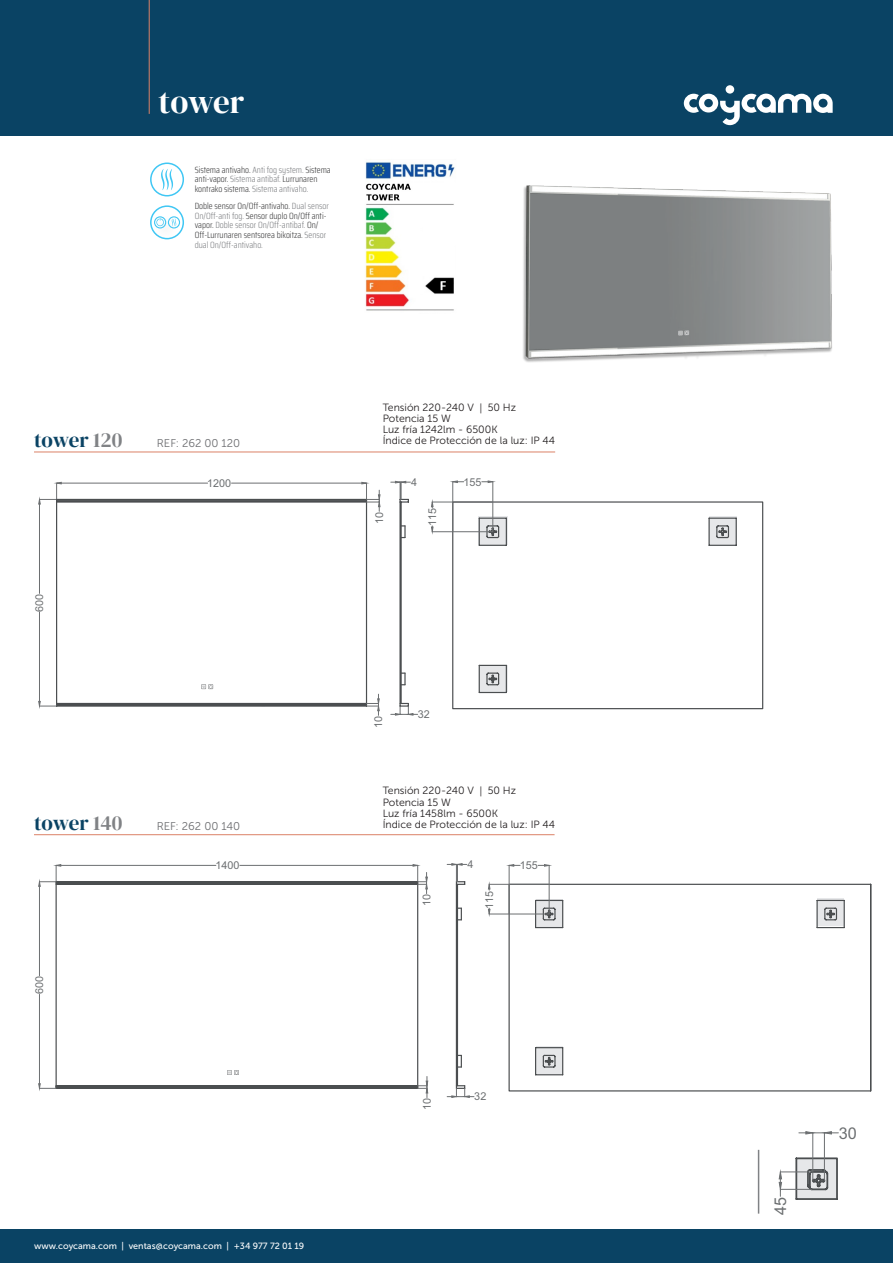
<style>
.page{position:relative;width:893px;height:1263px;background:#fff}
.page>*{position:absolute;margin:0;border:0;box-sizing:border-box;transform-origin:0 0}
.t1{font:33px "DM Serif Display";letter-spacing:-.005em;color:#fff}
.t2{font:21px "DM Serif Display";color:#0a4364}
.t3{font:16.2px "Arial";color:#6c6f71}
.t4{font:11.25px "Museo Sans 300";color:#6c6d70}
.t5{font:10.8px "Arial";color:#6c6f71}
.t6{font:10.5px/11.2px "Museo Sans 300";color:#231f20}
.t7{font:300 9px/9.8px "Saira Condensed";color:#3e3e3f}
.t8{font:9px "Museo Sans 500";color:#fff}
.s1{color:#808285}
.s2{font-family:"Titillium Web";font-weight:300}
</style>
<div class="page">
<div style="left:0;top:0;width:893px;height:136px;background:#0a4364"></div>
<div style="left:726px;top:85px;width:8px;height:9px;background:#fff;border-radius:50%"></div>
<svg style="left:684px;top:94px;width:149px;height:31px"></svg>
<hr style="left:149px;top:0;width:1px;height:114px;background:#db8267">
<div style="left:0;top:1229px;width:893px;height:34px;background:#0a4364"></div>
<div style="left:150px;top:205px;width:34px;height:34px;border:2px solid #40c7f4;border-radius:50%"></div>
<div style="left:151px;top:213px;width:29px;height:30px;background:#231f20;opacity:.37"></div>
<svg style="left:156px;top:218px;width:8px;height:8px"></svg>
<div style="left:168px;top:216px;width:12px;height:12px;border:1px solid #40c7f4;border-radius:50%"></div>
<div style="left:154px;top:216px;width:12px;height:12px;border:1px solid #40c7f4;border-radius:50%"></div>
<svg style="left:172px;top:218px;width:4px;height:8px"></svg>
<div style="left:150px;top:163px;width:34px;height:33px;border:2px solid #40c7f4;border-radius:50%"></div>
<svg style="left:161px;top:169px;width:12px;height:21px"></svg>
<img style="left:365px;top:162px;width:90px;height:149px">
<hr style="left:34px;top:834px;width:521px;height:1px;background:#db8267">
<hr style="left:34px;top:452px;width:521px;height:1px;background:#db8267">
<hr style="left:57px;top:705px;width:309px;height:2px;background:#4b4e50">
<hr style="left:57px;top:703px;width:309px;height:2px;background:#4b4e50">
<hr style="left:56px;top:499px;width:1px;height:207px;background:#4b4e50">
<hr style="left:366px;top:499px;width:1px;height:207px;background:#4b4e50">
<hr style="left:232px;top:483px;width:130px;height:1px;background:#6c6f71">
<hr style="left:61px;top:483px;width:147px;height:1px;background:#6c6f71">
<hr style="left:39px;top:504px;width:1px;height:89px;background:#6c6f71">
<hr style="left:39px;top:612px;width:1px;height:89px;background:#6c6f71">
<svg style="left:38px;top:482px;width:24px;height:23px"></svg>
<svg style="left:38px;top:701px;width:18px;height:6px"></svg>
<hr style="left:399px;top:499px;width:2px;height:207px;background:#4b4e50">
<hr style="left:57px;top:501px;width:309px;height:2px;background:#4b4e50">
<hr style="left:57px;top:499px;width:309px;height:2px;background:#4b4e50">
<svg style="left:391px;top:481px;width:19px;height:22px"></svg>
<svg style="left:391px;top:703px;width:27px;height:13px"></svg>
<svg style="left:400px;top:501px;width:363px;height:209px"></svg>
<hr style="left:493px;top:482px;width:1px;height:50px;background:#6c6f71">
<hr style="left:452px;top:482px;width:1px;height:50px;background:#6c6f71">
<svg style="left:482px;top:480px;width:12px;height:3px"></svg>
<svg style="left:452px;top:480px;width:12px;height:3px"></svg>
<hr style="left:432px;top:502px;width:61px;height:1px;background:#6c6f71">
<hr style="left:432px;top:531px;width:61px;height:1px;background:#6c6f71">
<svg style="left:431px;top:501px;width:3px;height:7px"></svg>
<svg style="left:431px;top:526px;width:3px;height:6px"></svg>
<svg style="left:361px;top:482px;width:20px;height:29px"></svg>
<svg style="left:367px;top:694px;width:13px;height:21px"></svg>
<svg style="left:201px;top:684px;width:12px;height:5px"></svg>
<hr style="left:56px;top:1088px;width:362px;height:1px;background:#4b4e50">
<hr style="left:56px;top:1087px;width:362px;height:1px;background:#4b4e50">
<hr style="left:56px;top:1086px;width:362px;height:1px;background:#4b4e50">
<hr style="left:56px;top:1085px;width:362px;height:1px;background:#4b4e50">
<hr style="left:56px;top:882px;width:1px;height:206px;background:#4b4e50">
<hr style="left:417px;top:882px;width:1px;height:206px;background:#4b4e50">
<hr style="left:240px;top:865px;width:173px;height:1px;background:#6c6f71">
<hr style="left:61px;top:865px;width:155px;height:1px;background:#6c6f71">
<hr style="left:56px;top:884px;width:362px;height:1px;background:#4b4e50">
<hr style="left:56px;top:883px;width:362px;height:1px;background:#4b4e50">
<hr style="left:56px;top:882px;width:362px;height:1px;background:#4b4e50">
<hr style="left:56px;top:881px;width:362px;height:1px;background:#4b4e50">
<svg style="left:447px;top:863px;width:20px;height:22px"></svg>
<svg style="left:447px;top:1085px;width:27px;height:13px"></svg>
<svg style="left:456px;top:883px;width:415px;height:209px"></svg>
<hr style="left:39px;top:886px;width:1px;height:90px;background:#6c6f71">
<hr style="left:39px;top:994px;width:1px;height:90px;background:#6c6f71">
<svg style="left:38px;top:864px;width:24px;height:23px"></svg>
<svg style="left:38px;top:1083px;width:18px;height:6px"></svg>
<svg style="left:412px;top:864px;width:16px;height:29px"></svg>
<svg style="left:418px;top:1076px;width:10px;height:22px"></svg>
<hr style="left:549px;top:865px;width:1px;height:49px;background:#6c6f71">
<hr style="left:509px;top:865px;width:1px;height:49px;background:#6c6f71">
<svg style="left:538px;top:864px;width:12px;height:3px"></svg>
<svg style="left:508px;top:864px;width:12px;height:3px"></svg>
<hr style="left:489px;top:914px;width:60px;height:1px;background:#6c6f71">
<hr style="left:489px;top:884px;width:60px;height:1px;background:#6c6f71">
<svg style="left:488px;top:908px;width:3px;height:7px"></svg>
<svg style="left:488px;top:883px;width:3px;height:7px"></svg>
<svg style="left:227px;top:1070px;width:12px;height:5px"></svg>
<img style="left:523px;top:185px;width:309px;height:177px">
<hr style="left:758px;top:1150px;width:1px;height:63px;background:#808285">
<svg style="left:794px;top:1156px;width:44px;height:44px"></svg>
<hr style="left:812px;top:1133px;width:1px;height:47px;background:#6c6f71">
<hr style="left:824px;top:1133px;width:1px;height:47px;background:#6c6f71">
<svg style="left:799px;top:1131px;width:39px;height:4px"></svg>
<hr style="left:780px;top:1172px;width:32px;height:1px;background:#6c6f71">
<hr style="left:780px;top:1189px;width:32px;height:1px;background:#6c6f71">
<svg style="left:778px;top:1171px;width:4px;height:25px"></svg>
<h1 class="t1" style="left:159px;top:83px;width:87px">tower</h1>
<p class="t7" style="left:195px;top:164px;width:138px">Sistema antivaho. <span class="s1">Anti fog system.</span> Sistema anti-vapor. <span class="s1">Sistema antibaf.</span> Lurrunaren kontrako sistema. <span class="s1">Sistema antivaho.</span></p>
<p class="t7" style="left:195px;top:201px;width:136px">Doble sensor On/Off-antivaho. <span class="s1">Dual sensor On/Off-anti fog.</span> Sensor duplo On/Off anti&shy;vapor. <span class="s1">Doble sensor On/Off-antibaf.</span> On/ Off-Lurrunaren sentsorea bikoitza. <span class="s1">Sensor dual On/Off-antivaho.</span></p>
<h2 class="t2" style="left:34px;top:428px;width:90px">tower <span class="s1">120</span></h2>
<p class="t4" style="left:157px;top:437px;width:85px">REF: 262 00 120</p>
<p class="t5" style="left:207px;top:476px;width:26px">1200</p>
<p class="t5" style="left:32px;top:612px;width:20px;rotate:-90deg">600</p>
<p class="t6" style="left:383px;top:402px;width:174px">Tensión 220-240 V <span class="s2">|</span> 50 Hz<br>Potencia 15 W<br>Luz fría 1242lm - 6500K<br>Índice de Protección de la luz: IP 44</p>
<p class="t5" style="left:411px;top:475px;width:8px">4</p>
<p class="t5" style="left:372px;top:524px;width:14px;rotate:-90deg">10</p>
<p class="t5" style="left:425px;top:526px;width:20px;rotate:-90deg">115</p>
<p class="t5" style="left:463px;top:474px;width:20px">155</p>
<h2 class="t2" style="left:34px;top:811px;width:90px">tower <span class="s1">140</span></h2>
<p class="t5" style="left:32px;top:994px;width:20px;rotate:-90deg">600</p>
<p class="t5" style="left:371px;top:728px;width:14px;rotate:-90deg">10</p>
<p class="t5" style="left:418px;top:707px;width:14px">32</p>
<p class="t6" style="left:383px;top:785px;width:174px">Tensión 220-240 V <span class="s2">|</span> 50 Hz<br>Potencia 15 W<br>Luz fría 1458lm - 6500K<br>Índice de Protección de la luz: IP 44</p>
<p class="t4" style="left:157px;top:820px;width:85px">REF: 262 00 140</p>
<p class="t5" style="left:215px;top:858px;width:26px">1400</p>
<p class="t5" style="left:467px;top:857px;width:8px">4</p>
<p class="t5" style="left:520px;top:858px;width:20px">155</p>
<p class="t5" style="left:419px;top:906px;width:14px;rotate:-90deg">10</p>
<p class="t5" style="left:482px;top:908px;width:20px;rotate:-90deg">115</p>
<p class="t5" style="left:420px;top:1110px;width:14px;rotate:-90deg">10</p>
<p class="t5" style="left:474px;top:1089px;width:14px">32</p>
<p class="t8" style="left:34px;top:1241px;width:272px">www.coycama.com | ventas@coycama.com | +34 977 72 01 19</p>
<h3 class="t3" style="left:769px;top:1215px;width:20px;rotate:-90deg">45</h3>
<h3 class="t3" style="left:839px;top:1122px;width:20px">30</h3>
</div>
